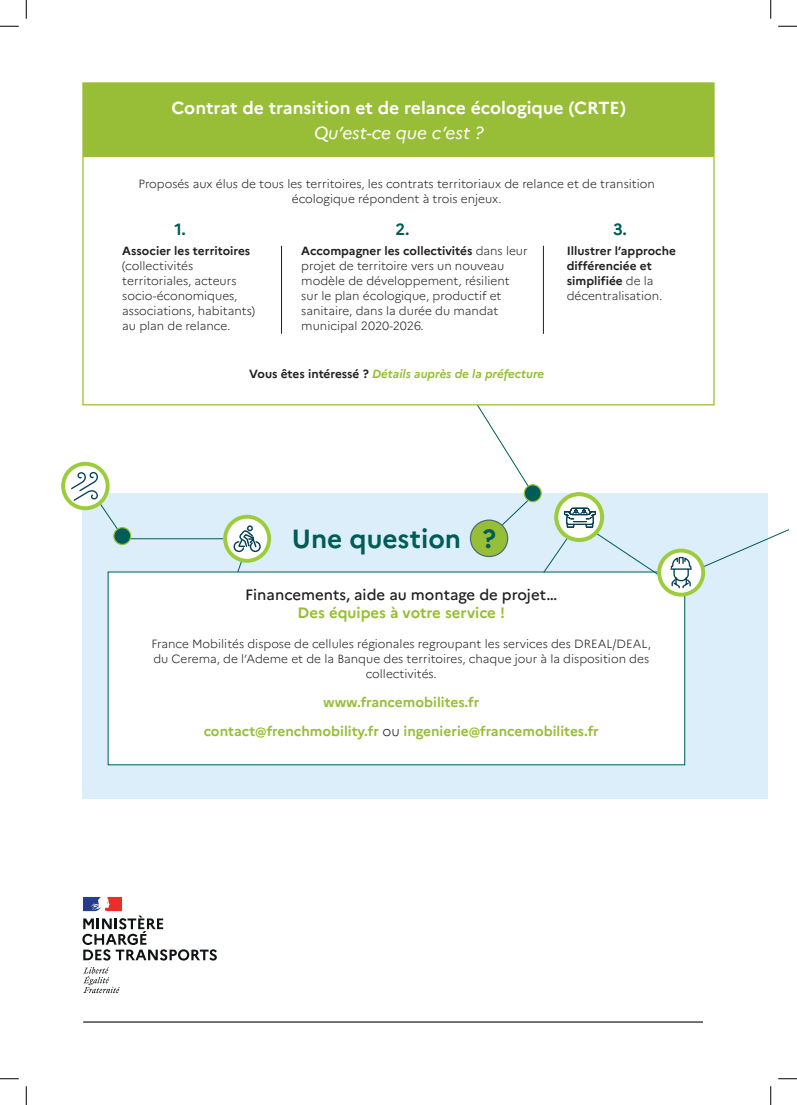
<style>
.page{position:relative;width:797px;height:1105px;background:#fff}
.page>*{position:absolute;margin:0;border:0;box-sizing:border-box;transform-origin:0 0}
.sous_titre{font:700 26.25px "Marianne";color:#005c56}
.texte{font:700 17.5px/25px "Marianne";color:#fff;text-align:center}
.t1{font:700 16.25px "Marianne";color:#005c56}
.texte-2{font:500 15px/18.8px "Marianne";color:#231f20;text-align:center}
.texte-3{font:700 13.75px "Marianne";color:#97be36}
.texte-4{font:300 11.88px/15px "Marianne";color:#231f20;text-align:center}
.texte-5{font:700 11.88px/15px "Marianne";color:#231f20}
.texte-6{font:italic 700 11.88px "Marianne";color:#97be36}
.s1{font-weight:400;font-style:italic}
.s2{font-weight:700}
.s3{font-weight:300}
.s4{font-style:normal;color:#231f20}
.s5{font-weight:700;color:#97be36}
.s6{font-weight:300;color:#231f20}
</style>
<div class="page">
<div style="left:82px;top:493px;width:686px;height:306px;background:#dbeef9"></div>
<div style="left:108px;top:572px;width:577px;height:193px;background:#fff"></div>
<hr style="left:84px;top:1021px;width:629px;height:2px;background:#231f20">
<svg style="left:83px;top:967px;width:37px;height:26px"></svg>
<svg style="left:82px;top:897px;width:135px;height:63px"></svg>
<svg style="left:472px;top:405px;width:62px;height:129px"></svg>
<div style="left:470px;top:520px;width:37px;height:36px;background:#97be36;border-radius:50%"></div>
<div style="left:470px;top:519px;width:38px;height:38px;border:1px solid #4f6c78;border-radius:50%"></div>
<svg style="left:61px;top:462px;width:210px;height:208px"></svg>
<svg style="left:543px;top:492px;width:245px;height:105px"></svg>
<div style="left:82px;top:82px;width:632px;height:323px;background:#fff;border:1px solid #97be36"></div>
<div style="left:84px;top:84px;width:630px;height:73px;background:#97be36"></div>
<div style="left:524px;top:485px;width:17px;height:17px;background:#005c56;border-radius:50%"></div>
<div style="left:523px;top:484px;width:19px;height:18px;border:1px solid #97be36;border-radius:50%"></div>
<hr style="left:281px;top:246px;width:1px;height:88px;background:#231f20">
<hr style="left:543px;top:246px;width:1px;height:88px;background:#231f20">
<div style="left:702px;top:907px;width:69px;height:189px;background:#fff"></div>
<svg style="left:0;top:25px;width:19px;height:2px"></svg>
<svg style="left:778px;top:25px;width:19px;height:2px"></svg>
<svg style="left:0;top:1078px;width:19px;height:1px"></svg>
<svg style="left:778px;top:1078px;width:19px;height:1px"></svg>
<svg style="left:25px;top:0;width:2px;height:19px"></svg>
<svg style="left:25px;top:1086px;width:2px;height:19px"></svg>
<svg style="left:770px;top:0;width:1px;height:19px"></svg>
<svg style="left:770px;top:1086px;width:1px;height:19px"></svg>
<p class="texte" style="left:171px;top:96px;width:456px">Contrat de transition et de relance écologique (CRTE)<br><span class="s1">Qu’est-ce que c’est ?</span></p>
<p class="texte-4" style="left:138px;top:176px;width:518px">Proposés aux élus de tous les territoires, les contrats territoriaux de relance et de transition écologique répondent à trois enjeux.</p>
<p class="t1" style="left:174px;top:220px;width:13px">1.</p>
<p class="t1" style="left:395px;top:220px;width:16px">2.</p>
<p class="t1" style="left:613px;top:220px;width:15px">3.</p>
<p class="texte-4" style="left:122px;top:243px;width:134px;text-align:left"><span class="s2">Associer les territoires </span>(collectivités territoriales, acteurs socio-économiques, associations, habitants) au plan de relance.</p>
<p class="texte-4" style="left:301px;top:243px;width:228px;text-align:left"><span class="s2">Accompagner les collectivités</span> dans leur projet de territoire vers un nouveau modèle de développement, résilient sur le plan écologique, productif et sanitaire, dans la durée du mandat municipal 2020-2026.</p>
<p class="texte-5" style="left:566px;top:243px;width:111px">Illustrer l’approche différenciée et simplifiée <span class="s3">de la décentralisation.</span></p>
<p class="texte-6" style="left:249px;top:366px;width:296px"><span class="s4">Vous êtes intéressé ?</span> Détails auprès de la préfecture</p>
<p class="sous_titre" style="left:292px;top:522px;width:205px">Une question ?</p>
<p class="texte-2" style="left:245px;top:585px;width:313px">Financements, aide au montage de projet…<br><span class="s5">Des équipes à votre service !</span></p>
<p class="texte-4" style="left:151px;top:636px;width:501px">France Mobilités dispose de cellules régionales regroupant les services des DREAL/DEAL, du Cerema, de l’Ademe et de la Banque des territoires, chaque jour à la disposition des collectivités.</p>
<p class="texte-3" style="left:323px;top:693px;width:158px">www.francemobilites.fr</p>
<p class="texte-3" style="left:204px;top:723px;width:396px">contact@frenchmobility.fr <span class="s6">ou</span> ingenierie@francemobilites.fr</p>
</div>
